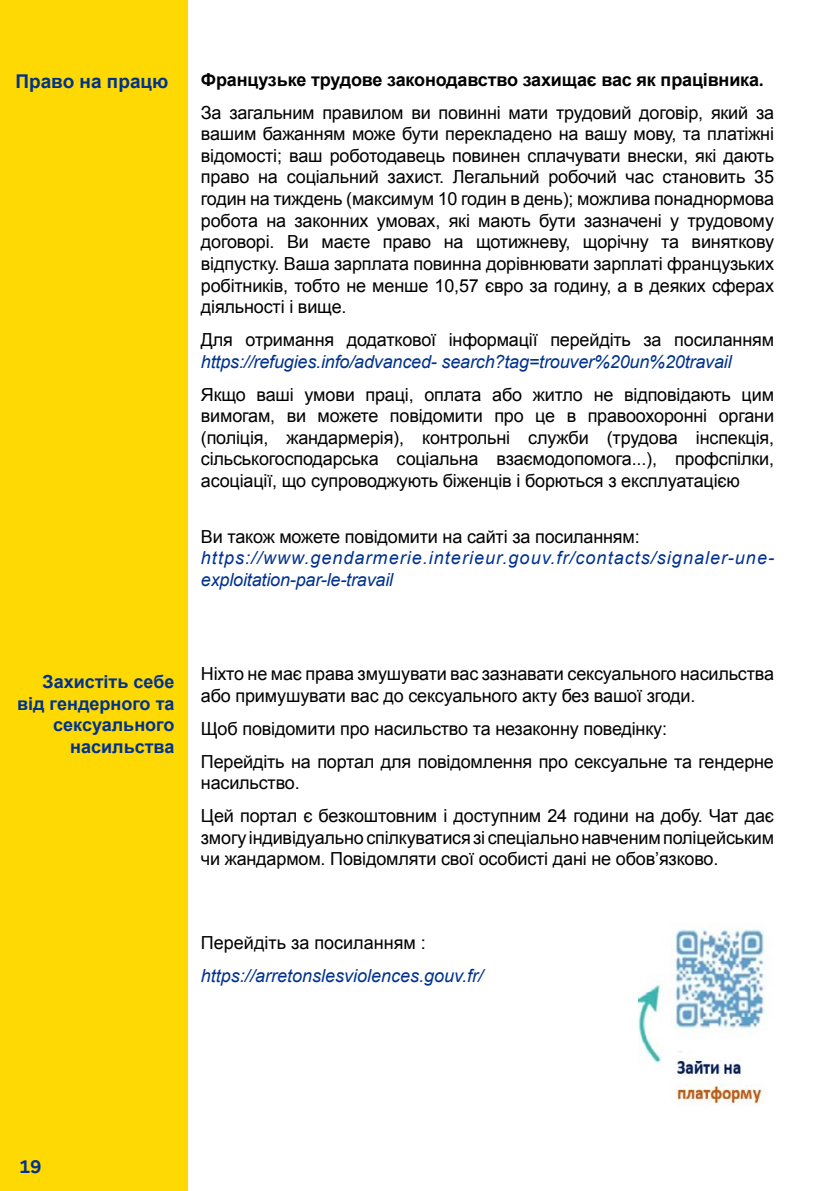
<style>
.page{position:relative;width:840px;height:1191px;background:#fff}
.page>*{position:absolute;margin:0;border:0;box-sizing:border-box;transform-origin:0 0}
.t1{font:700 19px "Arial";color:#00328e}
.t2{font:18px/21.6px "Arial";letter-spacing:-.01em;color:#000}
.t3{font:italic 18px "Arial";color:#00328e}
.t4{font:italic 18px/21.6px "Arial";letter-spacing:.055em;color:#00328e}
.t5{font:700 18px "Arial";letter-spacing:-.01em;color:#000}
.t6{font:700 18px/21.6px "Arial";color:#00328e;text-align:right}
.t7{font:700 18px "Marianne";color:#00328e}
</style>
<div class="page">
<div style="left:0;top:0;width:187px;height:1191px;background:#fed904"></div>
<img style="left:638px;top:929px;width:129px;height:175px">
<p class="t1" style="left:15px;top:68px;width:155px">Право на працю</p>
<p class="t5" style="left:201px;top:67px;width:564px">Французьке трудове законодавство захищає вас як працівника.</p>
<p class="t2" style="left:201px;top:102px;width:574px;text-align:justify">За загальним правилом ви повинні мати трудовий договір, який за вашим бажанням може бути перекладено на вашу мову, та платіжні відомості; ваш роботодавець повинен сплачувати внески, які дають право на соціальний захист. Легальний робочий час становить 35 годин на тиждень (максимум 10 годин в день); можлива понаднормова робота на законних умовах, які мають бути зазначені у трудовому договорі. Ви маєте право на щотижневу, щорічну та виняткову відпустку. Ваша зарплата повинна дорівнювати зарплаті французьких робітників, тобто не менше 10,57 євро за годину, а в деяких сферах діяльності і вище.</p>
<p class="t2" style="left:201px;top:329px;width:574px">Для отримання додаткової інформації перейдіть за посиланням</p>
<p class="t3" style="left:201px;top:354px;width:532px">https://refugies.info/advanced- search?tag=trouver%20un%20travail</p>
<p class="t2" style="left:201px;top:384px;width:574px;text-align:justify">Якщо ваші умови праці, оплата або житло не відповідають цим вимогам, ви можете повідомити про це в правоохоронні органи (поліція, жандармерія), контрольні служби (трудова інспекція, сільськогосподарська соціальна взаємодопомога...), профспілки, асоціації, що супроводжують біженців і борються з експлуатацією</p>
<p class="t2" style="left:201px;top:526px;width:440px">Ви також можете повідомити на сайті за посиланням:</p>
<p class="t4" style="left:201px;top:549px;width:574px">https://www.gendarmerie.interieur.gouv.fr/contacts/signaler-une&shy;exploitation-par-le-travail</p>
<p class="t6" style="left:17px;top:671px;width:159px">Захистіть себе від гендерного та сексуального насильства</p>
<p class="t2" style="left:201px;top:663px;width:574px">Ніхто не має права змушувати вас зазнавати сексуального насильства або примушувати вас до сексуального акту без вашої згоди.</p>
<p class="t2" style="left:201px;top:712px;width:574px;line-height:33px">Щоб повідомити про насильство та незаконну поведінку:<br>Перейдіть на портал для повідомлення про сексуальне та гендерне</p>
<p class="t2" style="left:201px;top:766px;width:574px;line-height:33px">насильство.<br>Цей портал є безкоштовним і доступним 24 години на добу. Чат дає</p>
<p class="t2" style="left:201px;top:827px;width:574px">змогу індивідуально спілкуватися зі спеціально навченим поліцейським чи жандармом. Повідомляти свої особисті дані не обов’язково.</p>
<p class="t2" style="left:201px;top:932px;width:226px">Перейдіть за посиланням :</p>
<p class="t3" style="left:201px;top:969px;width:283px">https://arretonslesviolences.gouv.fr/</p>
<p class="t7" style="left:20px;top:1157px;width:23px">19</p>
</div>
